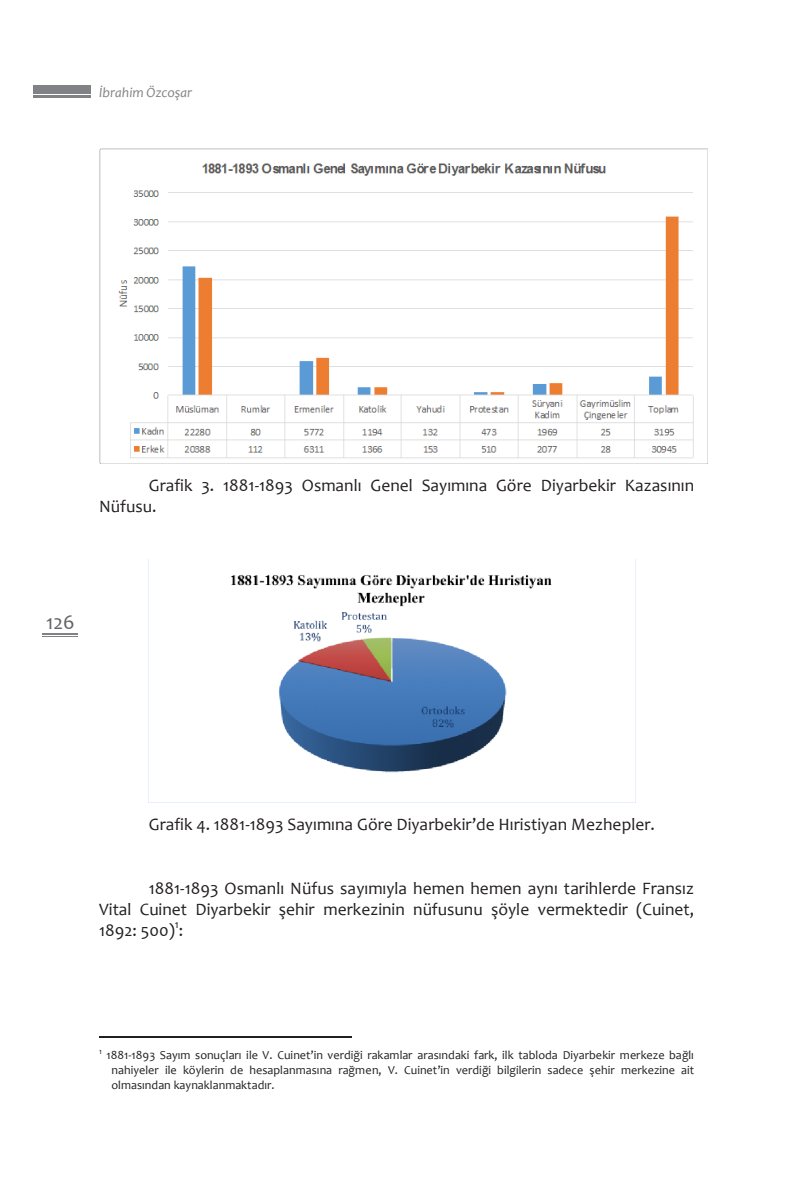
<style>
.page{position:relative;width:794px;height:1191px;background:#fff}
.page>*{position:absolute;margin:0;border:0;box-sizing:border-box;transform-origin:0 0}
.t1{font:21px "Candara";color:#636366}
.t2{font:17.5px/21.3px "Candara";color:#231f20}
.t3{font:italic 14px "Candara";color:#808285}
.t4{font:12.25px/14.9px "Candara";color:#231f20;text-align:justify}
.t5{font:11.38px "Candara";color:#231f20}
</style>
<div class="page">
<hr style="left:43px;top:633px;width:35px;height:2px;background:#808285">
<hr style="left:43px;top:636px;width:35px;height:1px;background:#808285">
<div style="left:33px;top:86px;width:58px;height:8px;background:#808285"></div>
<hr style="left:33px;top:95px;width:58px;height:2px;background:#808285">
<img style="left:99px;top:149px;width:609px;height:315px">
<img style="left:231px;top:575px;width:321px;height:198px">
<hr style="left:99px;top:1036px;width:252px;height:1px;background:#231f20">
<p class="t3" style="left:99px;top:84px;width:94px">İbrahim Özcoşar</p>
<p class="t2" style="left:99px;top:475px;width:596px;text-indent:50px">Grafik 3. 1881-1893 Osmanlı Genel Sayımına Göre Diyarbekir Kazasının<br>Nüfusu.</p>
<p class="t1" style="left:46px;top:608px;width:30px">126</p>
<p class="t2" style="left:149px;top:813px;width:507px">Grafik 4. 1881-1893 Sayımına Göre Diyarbekir’de Hıristiyan Mezhepler.</p>
<p class="t2" style="left:99px;top:877px;width:596px;text-align:justify;text-indent:50px">1881-1893 Osmanlı Nüfus sayımıyla hemen hemen aynı tarihlerde Fransız Vital Cuinet Diyarbekir şehir merkezinin nüfusunu şöyle vermektedir (Cuinet, 1892: 500) :</p>
<p class="t5" style="left:175px;top:917px;width:5px">1</p>
<p class="t4" style="left:112px;top:1047px;width:584px;text-indent:-12px"><sup>1</sup> 1881-1893 Sayım sonuçları ile V. Cuinet’in verdiği rakamlar arasındaki fark, ilk tabloda Diyarbekir merkeze bağlı nahiyeler ile köylerin de hesaplanmasına rağmen, V. Cuinet’in verdiği bilgilerin sadece şehir merkezine ait olmasından kaynaklanmaktadır.</p>
</div>
